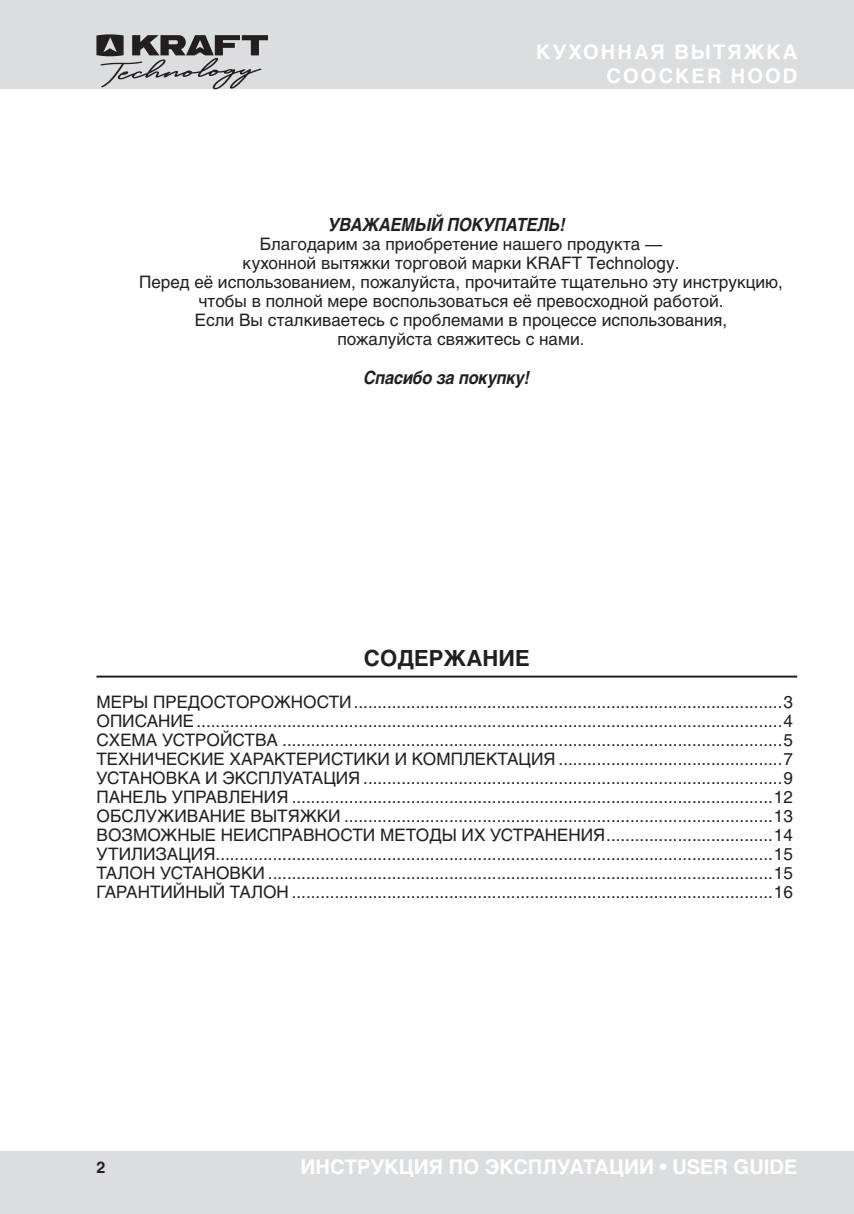
<style>
.page{position:relative;width:854px;height:1214px;background:#fff}
.page>*{position:absolute;margin:0;border:0;box-sizing:border-box;transform-origin:0 0}
.t1{font:700 22px "Helios C";color:#231f20}
.t2{font:700 20px "Helios";color:#fff}
.t3{font:700 20px/24px "Helios";letter-spacing:.1em;color:#fff;text-align:right}
.t4{font:italic 700 18px "Helios";letter-spacing:.105em;color:#231f20;scale:.9 1}
.t5{font:italic 700 18px "Helios";letter-spacing:-.01em;color:#231f20;scale:.9 1}
.t6{font:17px/19px "Helios";color:#231f20;text-align:center}
.t7{font:700 16px "Helios";color:#231f20}
</style>
<div class="page">
<div style="left:0;top:0;width:853px;height:88px;background:#dcdddf"></div>
<div style="left:0;top:1151px;width:853px;height:62px;background:#dcdddf"></div>
<hr style="left:853px;top:1151px;width:1px;height:62px;background:#dcdddf">
<svg style="left:96px;top:34px;width:172px;height:55px"></svg>
<hr style="left:96px;top:675px;width:701px;height:2px;background:#231f20">
<p class="t3" style="left:536px;top:39px;width:263px">КУХОННАЯ ВЫТЯЖКА<br>СOOCKER HOOD</p>
<p class="t4" style="left:328px;top:214px;width:265px">Уважаемый покупатель!</p>
<p class="t6" style="left:139px;top:234px;width:645px">Благодарим за приобретение нашего продукта —<br>кухонной вытяжки торговой марки KRAFT Technology.<br>Перед eё использованием, пожалуйста, прочитайте тщательно эту инструкцию, чтобы в полной мере воспользоваться её превосходной работой.<br>Если Вы сталкиваетесь с проблемами в процессе использования,<br>пожалуйста свяжитесь с нами.</p>
<p class="t5" style="left:363px;top:366px;width:186px">Спасибо за покупку!</p>
<p class="t1" style="left:364px;top:645px;width:167px">СОДЕРЖАНИЕ</p>
<p class="t6" style="left:96px;top:692px;width:697px;text-align:justify">МЕРЫ ПРЕДОСТОРОЖНОСТИ..........................................................................................3<br>ОПИСАНИЕ...........................................................................................................................4<br>СХЕМА УСТРОЙСТВА .........................................................................................................5<br>ТЕХНИЧЕСКИЕ ХАРАКТЕРИСТИКИ и КОМПЛЕКТАЦИЯ ...............................................7<br>УСТАНОВКА И ЭКСПЛУАТАЦИЯ ........................................................................................9<br>ПАНЕЛЬ УПРАВЛЕНИЯ .....................................................................................................12<br>ОБСЛУЖИВАНИЕ ВЫТЯЖКИ ..........................................................................................13<br>ВОЗМОЖНЫЕ НЕИСПРАВНОСТИ МЕТОДЫ ИХ УСТРАНЕНИЯ...................................14<br>УТИЛИЗАЦИЯ.....................................................................................................................15<br>ТАЛОН УСТАНОВКИ ..........................................................................................................15<br>ГАРАНТИЙНЫЙ ТАЛОН .....................................................................................................16</p>
<p class="t7" style="left:96px;top:1157px;width:10px">2</p>
<p class="t2" style="left:300px;top:1155px;width:498px">ИНСТРУКЦИЯ ПО ЭКСПЛУАТАЦИИ • USER GUIDE</p>
</div>
